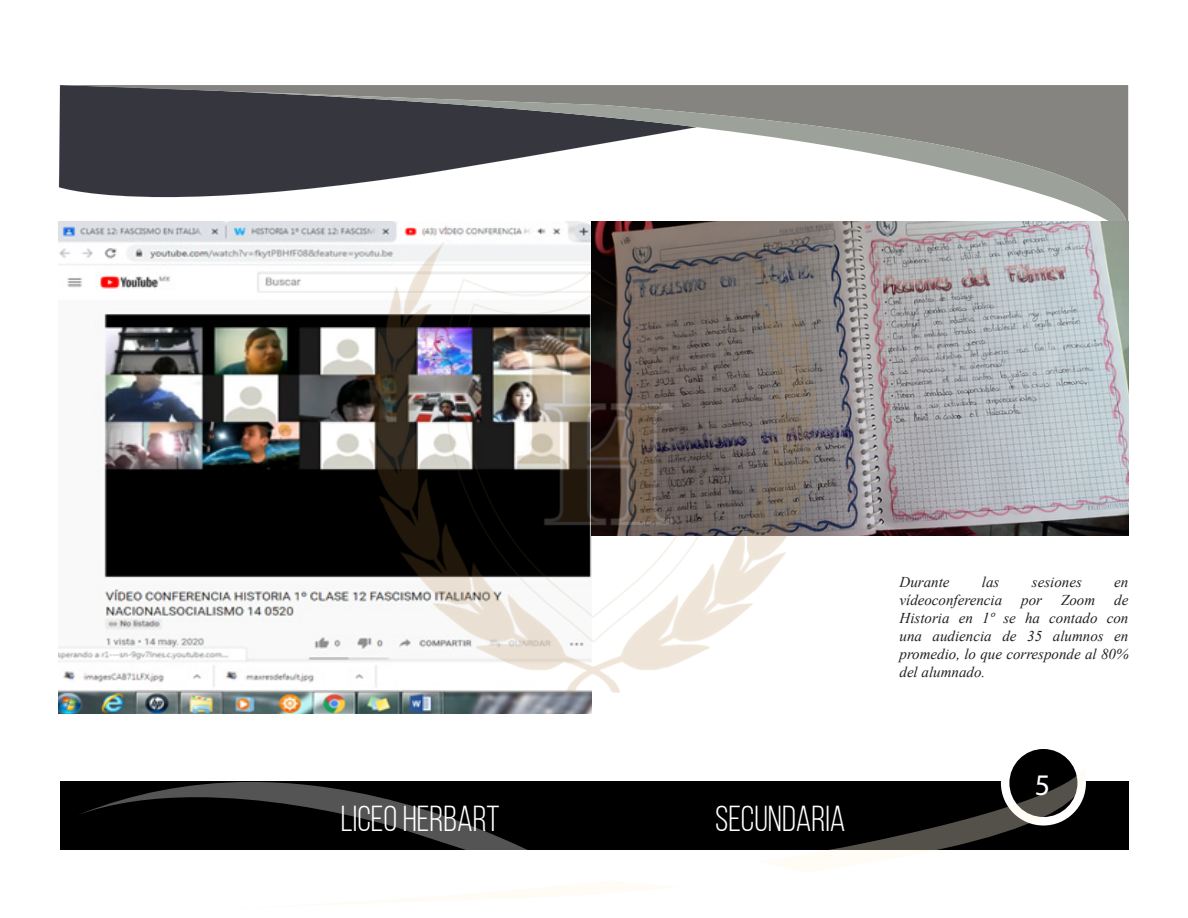
<style>
.page{position:relative;width:1188px;height:918px;background:#fff}
.page>*{position:absolute;margin:0;border:0;box-sizing:border-box;transform-origin:0 0}
.t1{font:36px "Bebas Neue";color:#fff}
.t2{font:30px "Myriad Pro";color:#fff}
.t3{font:italic 15px/18px "Times New Roman";color:#231f20;text-align:justify}
</style>
<div class="page">
<svg style="left:60px;top:85px;width:1069px;height:113px;background:#4c4d52"></svg>
<svg style="left:222px;top:91px;width:907px;height:148px"></svg>
<svg style="left:61px;top:85px;width:161px;height:6px"></svg>
<div style="left:1087px;top:783px;width:42px;height:64px;background:#000"></div>
<div style="left:1009px;top:749px;width:68px;height:68px;background:#000;border-radius:50%"></div>
<svg style="left:60px;top:819px;width:4px;height:6px"></svg>
<svg style="left:77px;top:782px;width:126px;height:68px;background:#070707"></svg>
<svg style="left:203px;top:765px;width:884px;height:85px;fill:#000"></svg>
<img style="left:59px;top:221px;width:533px;height:493px">
<img style="left:592px;top:221px;width:536px;height:314px">
<img style="left:369px;top:242px;width:448px;height:451px">
<h1 class="t1" style="left:341px;top:799px;width:160px">LICEO HERBART</h1>
<h1 class="t1" style="left:715px;top:799px;width:132px">SECUNDARIA</h1>
<p class="t3" style="left:900px;top:572px;width:51px">Durante</p>
<p class="t3" style="left:982px;top:572px;width:19px">las</p>
<p class="t3" style="left:1032px;top:572px;width:51px">sesiones</p>
<p class="t3" style="left:1114px;top:572px;width:16px">en</p>
<p class="t3" style="left:900px;top:590px;width:104px">vídeoconferencia</p>
<p class="t3" style="left:1021px;top:590px;width:22px">por</p>
<p class="t3" style="left:1061px;top:590px;width:36px">Zoom</p>
<p class="t3" style="left:900px;top:590px;width:230px;text-indent:215px">de Historia en 1º se ha contado con una audiencia de 35 alumnos en promedio, lo que corresponde al 80% del alumnado.</p>
<h2 class="t2" style="left:1035px;top:766px;width:17px">5</h2>
</div>
